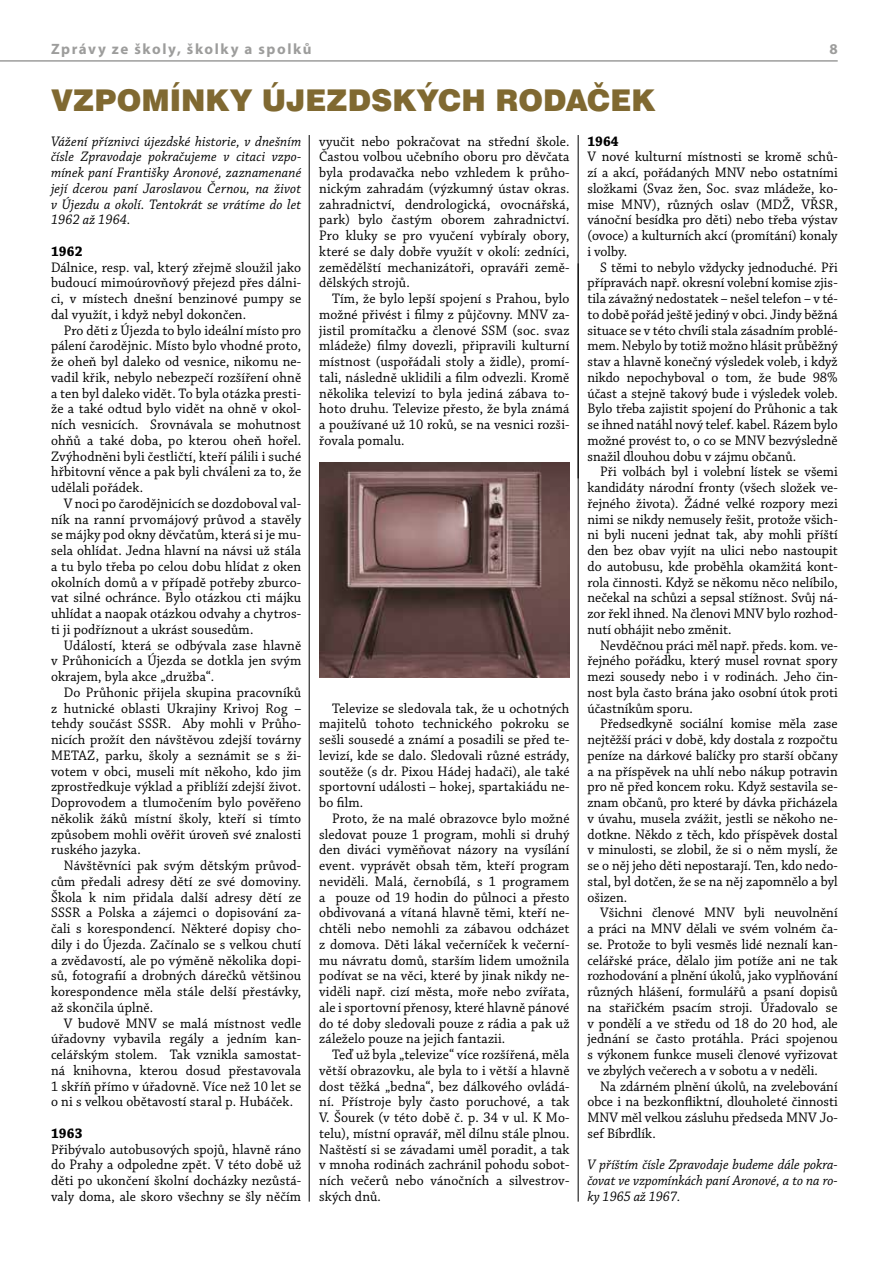
<style>
.page{position:relative;width:893px;height:1263px;background:#fff}
.page>*{position:absolute;margin:0;border:0;box-sizing:border-box;transform-origin:0 0}
.t1{font:900 30px "Swiss 721 AT";color:#806931}
.t2{font:700 15px "Myriad Pro";letter-spacing:.105em;color:#9d9d9c}
.t3{font:14.55px/15.8px "Chaparral Pro";letter-spacing:.01em;color:#000;text-align:justify;scale:.95 1}
.t4{font:italic 14.55px/15.8px "Chaparral Pro";letter-spacing:.005em;color:#000;text-align:justify;scale:.95 1}
.t5{font:700 14.55px "Chaparral Pro";letter-spacing:.01em;color:#000;scale:.95 1}
</style>
<div class="page">
<hr style="left:0;top:60px;width:838px;height:2px;background:#9d9d9c">
<hr style="left:309px;top:135px;width:1px;height:1067px;background:#000">
<hr style="left:578px;top:135px;width:1px;height:1067px;background:#000">
<img style="left:319px;top:462px;width:250px;height:215px">
<p class="t2" style="left:51px;top:40px;width:262px">Zprávy ze školy, školky a spolků</p>
<p class="t2" style="left:829px;top:40px;width:10px">8</p>
<h1 class="t1" style="left:51px;top:82px;width:605px">VZPOMÍNKY ÚJEZDSKÝCH RODAČEK</h1>
<p class="t4" style="left:51px;top:134px;width:265px">Vážení příznivci újezdské historie, v dnešním čísle Zpravodaje pokračujeme v citaci vzpo&shy;mínek paní Františky Aronové, zaznamenané její dcerou paní Jaroslavou Černou, na život v Újezdu a okolí. Tentokrát se vrátíme do let 1962 až 1964.</p>
<p class="t5" style="left:51px;top:243px;width:35px">1962</p>
<p class="t3" style="left:51px;top:260px;width:265px">Dálnice, resp. val, který zřejmě sloužil jako budoucí mimoúrovňový přejezd přes dálni&shy;ci, v místech dnešní benzinové pumpy se dal využít, i když nebyl dokončen.</p>
<p class="t3" style="left:51px;top:323px;width:265px;text-indent:13px">Pro děti z Újezda to bylo ideální místo pro pálení čarodějnic. Místo bylo vhodné proto, že oheň byl daleko od vesnice, nikomu ne&shy;vadil křik, nebylo nebezpečí rozšíření ohně a ten byl daleko vidět. To byla otázka presti&shy;že a také odtud bylo vidět na ohně v okol&shy;ních vesnicích. Srovnávala se mohutnost ohňů a také doba, po kterou oheň hořel.<br>Zvýhodněni byli čestličtí, kteří pálili i suché hřbitovní věnce a pak byli chváleni za to, že udělali pořádek.</p>
<p class="t3" style="left:51px;top:496px;width:265px;text-indent:13px">V noci po čarodějnicích se dozdoboval val&shy;ník na ranní prvomájový průvod a stavěly se májky pod okny děvčatům, která si je mu&shy;sela ohlídat. Jedna hlavní na návsi už stála a tu bylo třeba po celou dobu hlídat z oken okolních domů a v případě potřeby zburco&shy;vat silné ochránce. Bylo otázkou cti májku uhlídat a naopak otázkou odvahy a chytros&shy;ti ji podříznout a ukrást sousedům.</p>
<p class="t3" style="left:51px;top:638px;width:265px;text-indent:13px">Událostí, která se odbývala zase hlavně v Průhonicích a Újezda se dotkla jen svým okrajem, byla akce „družba“.</p>
<p class="t3" style="left:51px;top:685px;width:265px;text-indent:13px">Do Průhonic přijela skupina pracovníků z hutnické oblasti Ukrajiny Krivoj Rog – tehdy součást SSSR. Aby mohli v Průho&shy;nicích prožít den návštěvou zdejší továrny METAZ, parku, školy a seznámit se s ži&shy;votem v obci, museli mít někoho, kdo jim zprostředkuje výklad a přiblíží zdejší život.<br>Doprovodem a tlumočením bylo pověřeno několik žáků místní školy, kteří si tímto způsobem mohli ověřit úroveň své znalosti ruského jazyka.</p>
<p class="t3" style="left:51px;top:858px;width:265px;text-indent:13px">Návštěvníci pak svým dětským průvod&shy;cům předali adresy dětí ze své domoviny.<br>Škola k nim přidala další adresy dětí ze SSSR a Polska a zájemci o dopisování za&shy;čali s korespondencí. Některé dopisy cho&shy;dily i do Újezda. Začínalo se s velkou chutí a zvědavostí, ale po výměně několika dopi&shy;sů, fotografií a drobných dárečků většinou korespondence měla stále delší přestávky, až skončila úplně.</p>
<p class="t3" style="left:51px;top:1016px;width:265px;text-indent:13px">V budově MNV se malá místnost vedle úřadovny vybavila regály a jedním kan&shy;celářským stolem. Tak vznikla samostat&shy;ná knihovna, kterou dosud přestavovala 1 skříň přímo v úřadovně. Více než 10 let se o ni s velkou obětavostí staral p. Hubáček.</p>
<p class="t5" style="left:51px;top:1125px;width:35px">1963</p>
<p class="t3" style="left:51px;top:1142px;width:265px">Přibývalo autobusových spojů, hlavně ráno do Prahy a odpoledne zpět. V této době už děti po ukončení školní docházky nezůstá&shy;valy doma, ale skoro všechny se šly něčím</p>
<p class="t3" style="left:319px;top:134px;width:265px">vyučit nebo pokračovat na střední škole.<br>Častou volbou učebního oboru pro děvčata byla prodavačka nebo vzhledem k průho&shy;nickým zahradám (výzkumný ústav okras. zahradnictví, dendrologická, ovocnářská, park) bylo častým oborem zahradnictví.<br>Pro kluky se pro vyučení vybíraly obory, které se daly dobře využít v okolí: zedníci, zemědělští mechanizátoři, opraváři země&shy;dělských strojů.</p>
<p class="t3" style="left:319px;top:291px;width:265px;text-indent:13px">Tím, že bylo lepší spojení s Prahou, bylo možné přivést i filmy z půjčovny. MNV za&shy;jistil promítačku a členové SSM (soc. svaz mládeže) filmy dovezli, připravili kulturní místnost (uspořádali stoly a židle), promí&shy;tali, následně uklidili a film odvezli. Kromě několika televizí to byla jediná zábava to&shy;hoto druhu. Televize přesto, že byla známá a používané už 10 roků, se na vesnici rozši&shy;řovala pomalu.</p>
<p class="t3" style="left:319px;top:701px;width:265px;text-indent:13px">Televize se sledovala tak, že u ochotných majitelů tohoto technického pokroku se sešli sousedé a známí a posadili se před te&shy;levizí, kde se dalo. Sledovali různé estrády, soutěže (s dr. Pixou Hádej hadači), ale také sportovní události – hokej, spartakiádu ne&shy;bo film.</p>
<p class="t3" style="left:319px;top:811px;width:265px;text-indent:13px">Proto, že na malé obrazovce bylo možné sledovat pouze 1 program, mohli si druhý den diváci vyměňovat názory na vysílání event. vyprávět obsah těm, kteří program neviděli. Malá, černobílá, s 1 programem a pouze od 19 hodin do půlnoci a přesto obdivovaná a vítaná hlavně těmi, kteří ne&shy;chtěli nebo nemohli za zábavou odcházet z domova. Děti lákal večerníček k večerní&shy;mu návratu domů, starším lidem umožnila podívat se na věci, které by jinak nikdy ne&shy;viděli např. cizí města, moře nebo zvířata, ale i sportovní přenosy, které hlavně pánové do té doby sledovali pouze z rádia a pak už záleželo pouze na jejich fantazii.</p>
<p class="t3" style="left:319px;top:1047px;width:265px;text-indent:13px">Teď už byla „televize“ více rozšířená, měla větší obrazovku, ale byla to i větší a hlavně dost těžká „bedna“, bez dálkového ovládá&shy;ní. Přístroje byly často poruchové, a tak V. Šourek (v této době č. p. 34 v ul. K Mo&shy;telu), místní opravář, měl dílnu stále plnou.<br>Naštěstí si se závadami uměl poradit, a tak v mnoha rodinách zachránil pohodu sobot&shy;ních večerů nebo vánočních a silvestrov&shy;ských dnů.</p>
<p class="t5" style="left:587px;top:132px;width:34px">1964</p>
<p class="t3" style="left:587px;top:149px;width:265px">V nové kulturní místnosti se kromě schů&shy;zí a akcí, pořádaných MNV nebo ostatními složkami (Svaz žen, Soc. svaz mládeže, ko&shy;mise MNV), různých oslav (MDŽ, VŘSR, vánoční besídka pro děti) nebo třeba výstav (ovoce) a kulturních akcí (promítání) konaly i volby.</p>
<p class="t3" style="left:587px;top:260px;width:265px;text-indent:13px">S těmi to nebylo vždycky jednoduché. Při přípravách např. okresní volební komise zjis&shy;tila závažný nedostatek – nešel telefon – v té&shy;to době pořád ještě jediný v obci. Jindy běžná situace se v této chvíli stala zásadním problé&shy;mem. Nebylo by totiž možno hlásit průběžný stav a hlavně konečný výsledek voleb, i když nikdo nepochyboval o tom, že bude 98% účast a stejně takový bude i výsledek voleb.<br>Bylo třeba zajistit spojení do Průhonic a tak se ihned natáhl nový telef. kabel. Rázem bylo možné provést to, o co se MNV bezvýsledně snažil dlouhou dobu v zájmu občanů.</p>
<p class="t3" style="left:587px;top:464px;width:265px;text-indent:13px">Při volbách byl i volební lístek se všemi kandidáty národní fronty (všech složek ve&shy;řejného života). Žádné velké rozpory mezi nimi se nikdy nemusely řešit, protože všich&shy;ni byli nuceni jednat tak, aby mohli příští den bez obav vyjít na ulici nebo nastoupit do autobusu, kde proběhla okamžitá kont&shy;rola činnosti. Když se někomu něco nelíbilo, nečekal na schůzi a sepsal stížnost. Svůj ná&shy;zor řekl ihned. Na členovi MNV bylo rozhod&shy;nutí obhájit nebo změnit.</p>
<p class="t3" style="left:587px;top:638px;width:265px;text-indent:13px">Nevděčnou práci měl např. předs. kom. ve&shy;řejného pořádku, který musel rovnat spory mezi sousedy nebo i v rodinách. Jeho čin&shy;nost byla často brána jako osobní útok proti účastníkům sporu.</p>
<p class="t3" style="left:587px;top:716px;width:265px;text-indent:13px">Předsedkyně sociální komise měla zase nejtěžší práci v době, kdy dostala z rozpočtu peníze na dárkové balíčky pro starší občany a na příspěvek na uhlí nebo nákup potravin pro ně před koncem roku. Když sestavila se&shy;znam občanů, pro které by dávka přicházela v úvahu, musela zvážit, jestli se někoho ne&shy;dotkne. Někdo z těch, kdo příspěvek dostal v minulosti, se zlobil, že si o něm myslí, že se o něj jeho děti nepostarají. Ten, kdo nedo&shy;stal, byl dotčen, že se na něj zapomnělo a byl ošizen.</p>
<p class="t3" style="left:587px;top:905px;width:265px;text-indent:13px">Všichni členové MNV byli neuvolnění a práci na MNV dělali ve svém volném ča&shy;se. Protože to byli vesměs lidé neznalí kan&shy;celářské práce, dělalo jim potíže ani ne tak rozhodování a plnění úkolů, jako vyplňování různých hlášení, formulářů a psaní dopisů na stařičkém psacím stroji. Úřadovalo se v pondělí a ve středu od 18 do 20 hod, ale jednání se často protáhla. Práci spojenou s výkonem funkce museli členové vyřizovat ve zbylých večerech a v sobotu a v neděli.</p>
<p class="t3" style="left:587px;top:1079px;width:265px;text-indent:13px">Na zdárném plnění úkolů, na zvelebování obce i na bezkonfliktní, dlouholeté činnosti MNV měl velkou zásluhu předseda MNV Jo&shy;sef Bíbrdlík.</p>
<p class="t4" style="left:587px;top:1157px;width:265px">V příštím čísle Zpravodaje budeme dále pokra&shy;čovat ve vzpomínkách paní Aronové, a to na ro&shy;ky 1965 až 1967.</p>
</div>
